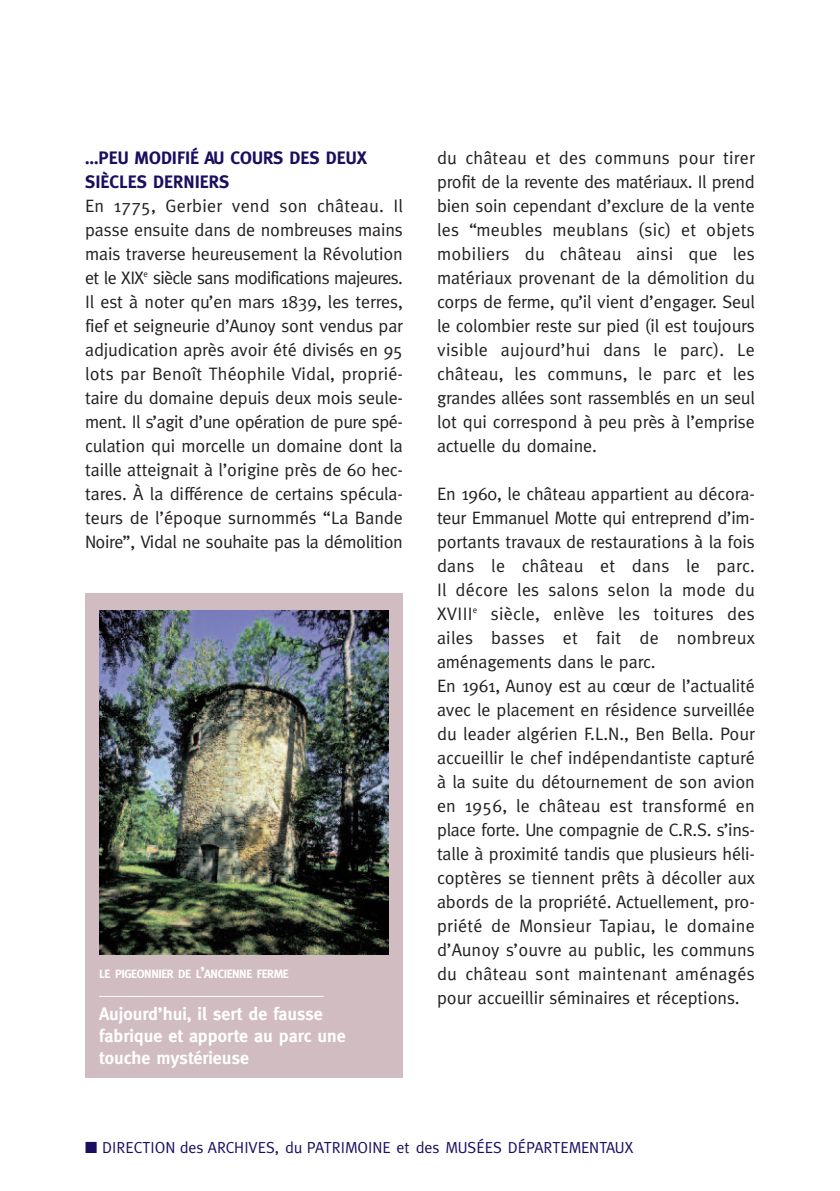
<style>
.page{position:relative;width:840px;height:1191px;background:#fff}
.page>*{position:absolute;margin:0;border:0;box-sizing:border-box;transform-origin:0 0}
.t1{font:18px/24px "Meta";letter-spacing:-.005em;color:#231f20;text-align:justify}
.t2{font:700 18px/22px "Meta";color:#fff}
.t3{font:700 18px/24px "Meta";color:#1a0e60}
.t4{font:16px "Meta";color:#1a0e60}
.t5{font:700 12px "Meta";letter-spacing:-.035em;color:#fff}
.s1{font-size:16px}
</style>
<div class="page">
<div style="left:85px;top:593px;width:318px;height:484px;background:#d1bcc2"></div>
<img style="left:99px;top:610px;width:289px;height:345px">
<hr style="left:99px;top:996px;width:224px;height:1px;background:#fff">
<p class="t3" style="left:85px;top:146px;width:283px">…PEU MODIFIÉ AU COURS DES DEUX<br>SIÈCLES DERNIERS</p>
<p class="t1" style="left:85px;top:194px;width:319px">En 1775, Gerbier vend son château. Il passe ensuite dans de nombreuses mains mais traverse heureusement la Révolution et le XIX<sup>e</sup> siècle sans modifications majeures.<br>Il est à noter qu’en mars 1839, les terres, fief et seigneurie d’Aunoy sont vendus par adjudication après avoir été divisés en 95 lots par Benoît Théophile Vidal, proprié&shy;taire du domaine depuis deux mois seule&shy;ment. Il s’agit d’une opération de pure spé&shy;culation qui morcelle un domaine dont la taille atteignait à l’origine près de 60 hec&shy;tares. À la différence de certains spécula&shy;teurs de l’époque surnommés “La Bande Noire”, Vidal ne souhaite pas la démolition</p>
<p class="t5" style="left:99px;top:966px;width:191px">LE PIGEONNIER DE L<span class="s1">’</span>ANCIENNE FERME</p>
<p class="t2" style="left:99px;top:1002px;width:248px">Aujourd’hui, il sert de fausse fabrique et apporte au parc une touche mystérieuse</p>
<p class="t1" style="left:437px;top:146px;width:319px">du château et des communs pour tirer profit de la revente des matériaux. Il prend bien soin cependant d’exclure de la vente les “meubles meublans (sic) et objets mobiliers du château ainsi que les matériaux provenant de la démolition du corps de ferme, qu’il vient d’engager. Seul le colombier reste sur pied (il est toujours visible aujourd’hui dans le parc). Le château, les communs, le parc et les grandes allées sont rassemblés en un seul lot qui correspond à peu près à l’emprise actuelle du domaine.</p>
<p class="t1" style="left:437px;top:482px;width:319px;text-align:left">En 1960, le château appartient au décora&shy;teur Emmanuel Motte qui entreprend d’im&shy;portants travaux de restaurations à la fois dans le château et dans le parc.<br>Il décore les salons selon la mode du XVIII<sup>e</sup> siècle, enlève les toitures des ailes basses et fait de nombreux aménagements dans le parc.<br>En 1961, Aunoy est au cœur de l’actualité avec le placement en résidence surveillée du leader algérien F.L.N., Ben Bella. Pour accueillir le chef indépendantiste capturé à la suite du détournement de son avion en 1956, le château est transformé en place forte. Une compagnie de C.R.S. s’ins&shy;talle à proximité tandis que plusieurs héli&shy;coptères se tiennent prêts à décoller aux abords de la propriété. Actuellement, pro&shy;priété de Monsieur Tapiau, le domaine d’Aunoy s’ouvre au public, les communs du château sont maintenant aménagés pour accueillir séminaires et réceptions.</p>
<p class="t4" style="left:85px;top:1138px;width:549px">■ DIRECTION des ARCHIVES, du PATRIMOINE et des MUSÉES DÉPARTEMENTAUX</p>
</div>
